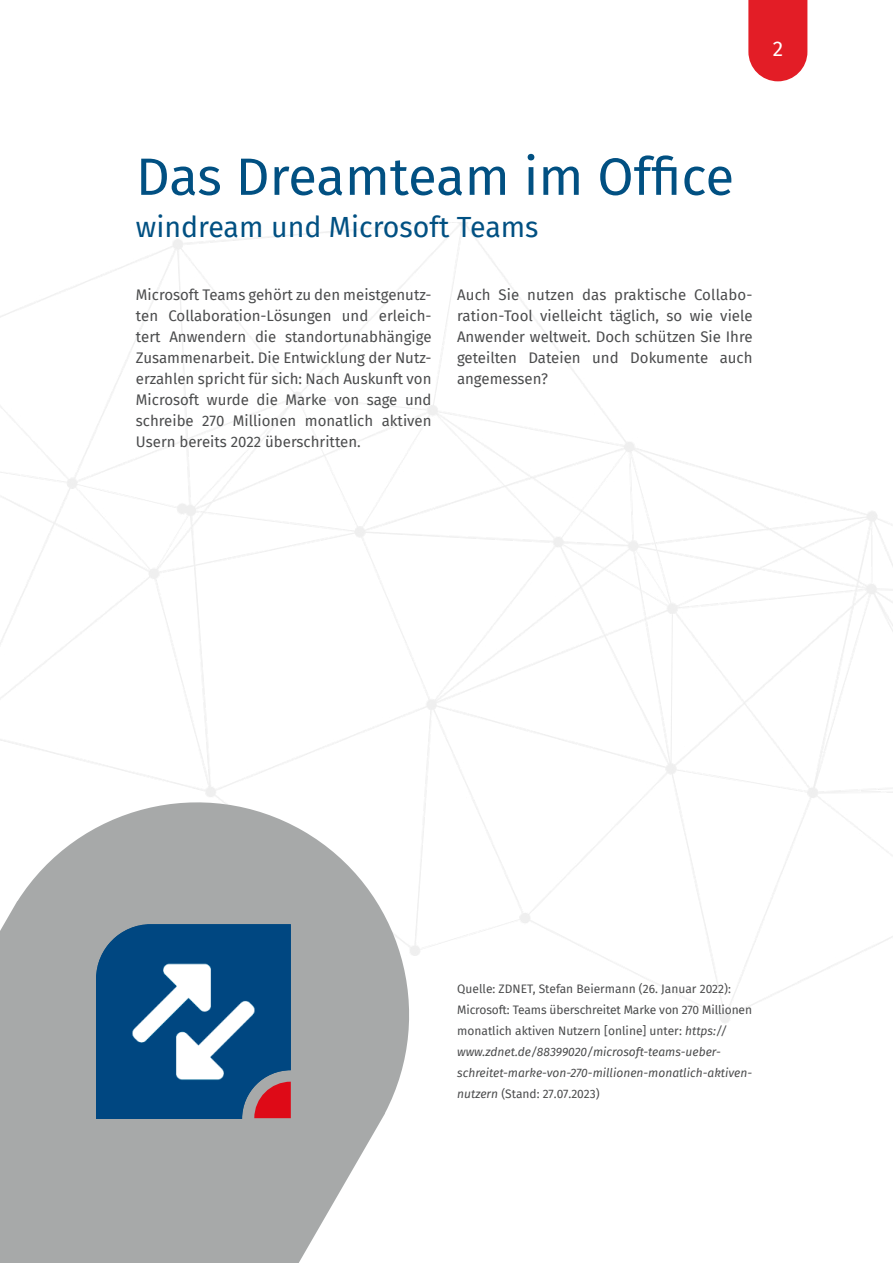
<style>
.page{position:relative;width:893px;height:1263px;background:#fff}
.page>*{position:absolute;margin:0;border:0;box-sizing:border-box;transform-origin:0 0}
.Titel{font:52.5px "Fira Sans";letter-spacing:-.005em;color:#015082}
.Subtitel{font:28.5px "Fira Sans";color:#015082}
.t1{font:21px "Fira Sans";color:#fff}
.Anleser{font:15px/21px "Fira Sans";color:#4b4c4d;text-align:justify}
.Fließext{font:12px/21px "Fira Sans";color:#4b4c4d}
.s1{font-style:italic}
</style>
<div class="page">
<svg style="left:0;top:774px;width:437px;height:489px;fill:#a7a9a9"></svg>
<img style="left:96px;top:924px;width:195px;height:195px">
<svg style="left:748px;top:0;width:59px;height:81px;background:#e52e37"></svg>
<h3 class="t1" style="left:773px;top:33px;width:12px">2</h3>
<p class="Titel" style="left:136px;top:137px;width:600px">Das Dreamteam im Office</p>
<p class="Subtitel" style="left:136px;top:205px;width:404px">windream und Microsoft Teams</p>
<p class="Anleser" style="left:136px;top:284px;width:297px">Microsoft Teams gehört zu den meistgenutz&shy;ten Collaboration-Lösungen und erleich&shy;tert Anwendern die standortunabhängige Zusammenarbeit. Die Entwicklung der Nutz&shy;erzahlen spricht für sich: Nach Auskunft von Microsoft wurde die Marke von sage und schreibe 270 Millionen monatlich aktiven Usern bereits 2022 überschritten.</p>
<p class="Anleser" style="left:457px;top:284px;width:297px">Auch Sie nutzen das praktische Collabo&shy;ration-Tool vielleicht täglich, so wie viele Anwender weltweit. Doch schützen Sie Ihre geteilten Dateien und Dokumente auch angemessen?</p>
<p class="Fließext" style="left:457px;top:978px;width:297px">Quelle: ZDNET, Stefan Beiermann (26. Januar 2022):<br>Microsoft: Teams überschreitet Marke von 270 Millionen monatlich aktiven Nutzern [online] unter: <span class="s1">https:// www.zdnet.de/88399020/microsoft-teams-ueber&shy;schreitet-marke-von-270-millionen-monatlich-aktiven&shy;nutzern</span> (Stand: 27.07.2023)</p>
</div>
